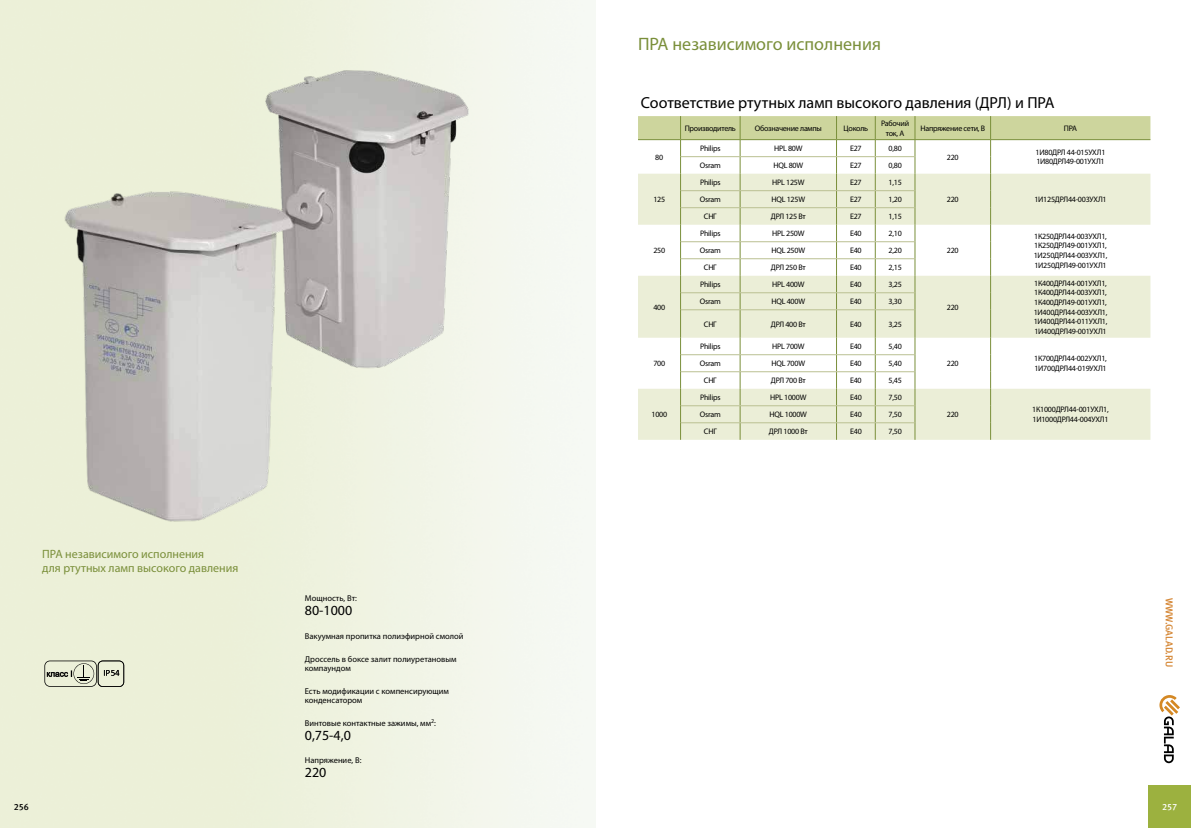
<style>
.page{position:relative;width:1191px;height:828px;background:#fff}
.page>*{position:absolute;margin:0;border:0;box-sizing:border-box;transform-origin:0 0}
.t1{font:18px "Myriad Pro";color:#7a8f3a}
.t2{font:16px "Myriad Pro";color:#000}
.t3{font:14px "Myriad Pro";color:#000}
.t4{font:12px/14px "Myriad Pro";color:#7a8f3a}
.t5{font:10px "Meta Medium LFC";color:#d58736}
.t6{font:9px "Meta Medium LFC";color:#fff}
.t7{font:9px "Meta Medium LFC";color:#000}
.t8{font:8.5px/9px "Myriad Pro";color:#000}
.t9{font:8px/9.6px "Myriad Pro";letter-spacing:-.03em;color:#000}
</style>
<div class="page">
<svg style="left:1159px;top:695px;width:21px;height:68px"></svg>
<div style="left:1148px;top:785px;width:43px;height:43px;background:#9cb13f"></div>
<img style="left:43px;top:37px;width:510px;height:512px">
<svg style="left:44px;top:660px;width:80px;height:27px;background:#bfc3af"></svg>
<svg style="left:638px;top:116px;width:512px;height:324px"></svg>
<hr style="left:681px;top:156px;width:59px;height:1px;background:#bac092">
<hr style="left:740px;top:156px;width:96px;height:1px;background:#bac092">
<hr style="left:836px;top:156px;width:39px;height:1px;background:#bac092">
<hr style="left:875px;top:156px;width:39px;height:1px;background:#bac092">
<hr style="left:681px;top:190px;width:59px;height:1px;background:#bac092">
<hr style="left:740px;top:190px;width:96px;height:1px;background:#bac092">
<hr style="left:836px;top:190px;width:39px;height:1px;background:#bac092">
<hr style="left:875px;top:190px;width:39px;height:1px;background:#bac092">
<hr style="left:681px;top:207px;width:59px;height:1px;background:#bac092">
<hr style="left:740px;top:207px;width:96px;height:1px;background:#bac092">
<hr style="left:836px;top:207px;width:39px;height:1px;background:#bac092">
<hr style="left:875px;top:207px;width:39px;height:1px;background:#bac092">
<hr style="left:681px;top:241px;width:59px;height:1px;background:#bac092">
<hr style="left:740px;top:241px;width:96px;height:1px;background:#bac092">
<hr style="left:836px;top:241px;width:39px;height:1px;background:#bac092">
<hr style="left:875px;top:241px;width:39px;height:1px;background:#bac092">
<hr style="left:681px;top:258px;width:59px;height:1px;background:#bac092">
<hr style="left:740px;top:258px;width:96px;height:1px;background:#bac092">
<hr style="left:836px;top:258px;width:39px;height:1px;background:#bac092">
<hr style="left:875px;top:258px;width:39px;height:1px;background:#bac092">
<hr style="left:681px;top:292px;width:59px;height:1px;background:#bac092">
<hr style="left:740px;top:292px;width:96px;height:1px;background:#bac092">
<hr style="left:836px;top:292px;width:39px;height:1px;background:#bac092">
<hr style="left:875px;top:292px;width:39px;height:1px;background:#bac092">
<hr style="left:681px;top:309px;width:59px;height:1px;background:#bac092">
<hr style="left:740px;top:309px;width:96px;height:1px;background:#bac092">
<hr style="left:836px;top:309px;width:39px;height:1px;background:#bac092">
<hr style="left:875px;top:309px;width:39px;height:1px;background:#bac092">
<hr style="left:681px;top:354px;width:59px;height:1px;background:#bac092">
<hr style="left:740px;top:354px;width:96px;height:1px;background:#bac092">
<hr style="left:836px;top:354px;width:39px;height:1px;background:#bac092">
<hr style="left:875px;top:354px;width:39px;height:1px;background:#bac092">
<hr style="left:681px;top:371px;width:59px;height:1px;background:#bac092">
<hr style="left:740px;top:371px;width:96px;height:1px;background:#bac092">
<hr style="left:836px;top:371px;width:39px;height:1px;background:#bac092">
<hr style="left:875px;top:371px;width:39px;height:1px;background:#bac092">
<hr style="left:681px;top:405px;width:59px;height:1px;background:#bac092">
<hr style="left:740px;top:405px;width:96px;height:1px;background:#bac092">
<hr style="left:836px;top:405px;width:39px;height:1px;background:#bac092">
<hr style="left:875px;top:405px;width:39px;height:1px;background:#bac092">
<hr style="left:681px;top:422px;width:59px;height:1px;background:#bac092">
<hr style="left:740px;top:422px;width:96px;height:1px;background:#bac092">
<hr style="left:836px;top:422px;width:39px;height:1px;background:#bac092">
<hr style="left:875px;top:422px;width:39px;height:1px;background:#bac092">
<h3 class="t4" style="left:42px;top:547px;width:198px">ПРА независимого исполнения<br>для ртутных ламп высокого давления</h3>
<p class="t7" style="left:14px;top:802px;width:17px">256</p>
<p class="t8" style="left:305px;top:594px;width:54px">Мощность, Вт:</p>
<h3 class="t3" style="left:305px;top:602px;width:49px">80-1000</h3>
<p class="t8" style="left:305px;top:631px;width:160px">Вакуумная пропитка полиэфирной смолой</p>
<p class="t8" style="left:305px;top:654px;width:153px">Дроссель в боксе залит полиуретановым компаундом</p>
<p class="t8" style="left:305px;top:686px;width:146px">Есть модификации с компенсирующим конденсатором</p>
<p class="t8" style="left:305px;top:718px;width:133px">Винтовые контактные зажимы, мм<sup>2</sup>:</p>
<h3 class="t3" style="left:305px;top:727px;width:48px">0,75-4,0</h3>
<p class="t8" style="left:305px;top:756px;width:58px">Напряжение, В:</p>
<h3 class="t3" style="left:305px;top:764px;width:23px">220</h3>
<h1 class="t1" style="left:638px;top:33px;width:244px">ПРА независимого исполнения</h1>
<h2 class="t2" style="left:641px;top:92px;width:415px">Соответствие ртутных ламп высокого давления (ДРЛ) и ПРА</h2>
<p class="t9" style="left:684px;top:123px;width:53px">Производитель</p>
<p class="t9" style="left:754px;top:123px;width:69px">Обозначение лампы</p>
<p class="t9" style="left:843px;top:123px;width:26px">Цоколь</p>
<p class="t9" style="left:881px;top:118px;width:29px;text-align:center">Рабочий ток, А</p>
<p class="t9" style="left:920px;top:123px;width:66px">Напряжение сети, В</p>
<p class="t9" style="left:1064px;top:123px;width:15px">ПРА</p>
<p class="t9" style="left:655px;top:152px;width:9px">80</p>
<p class="t9" style="left:700px;top:144px;width:22px">Philips</p>
<p class="t9" style="left:774px;top:144px;width:30px">HPL 80W</p>
<p class="t9" style="left:850px;top:144px;width:13px">E27</p>
<p class="t9" style="left:888px;top:144px;width:15px">0,80</p>
<p class="t9" style="left:947px;top:152px;width:13px">220</p>
<p class="t9" style="left:1035px;top:147px;width:71px">1И80ДРЛ 44-015УХЛ1<br>1И80ДРЛ49-001УХЛ1</p>
<p class="t9" style="left:700px;top:161px;width:22px">Osram</p>
<p class="t9" style="left:773px;top:161px;width:31px">HQL 80W</p>
<p class="t9" style="left:850px;top:161px;width:13px">E27</p>
<p class="t9" style="left:888px;top:161px;width:15px">0,80</p>
<p class="t9" style="left:653px;top:195px;width:13px">125</p>
<p class="t9" style="left:700px;top:178px;width:22px">Philips</p>
<p class="t9" style="left:772px;top:178px;width:34px">HPL 125W</p>
<p class="t9" style="left:850px;top:178px;width:13px">E27</p>
<p class="t9" style="left:888px;top:178px;width:15px">1,15</p>
<p class="t9" style="left:700px;top:195px;width:22px">Osram</p>
<p class="t9" style="left:771px;top:195px;width:35px">HQL 125W</p>
<p class="t9" style="left:850px;top:195px;width:13px">E27</p>
<p class="t9" style="left:888px;top:195px;width:15px">1,20</p>
<p class="t9" style="left:947px;top:195px;width:13px">220</p>
<p class="t9" style="left:1034px;top:195px;width:74px">1И125ДРЛ44-003УХЛ1</p>
<p class="t9" style="left:704px;top:212px;width:14px">СНГ</p>
<p class="t9" style="left:771px;top:212px;width:36px">ДРЛ 125 Вт</p>
<p class="t9" style="left:850px;top:212px;width:13px">E27</p>
<p class="t9" style="left:888px;top:212px;width:15px">1,15</p>
<p class="t9" style="left:653px;top:246px;width:13px">250</p>
<p class="t9" style="left:700px;top:229px;width:22px">Philips</p>
<p class="t9" style="left:772px;top:229px;width:34px">HPL 250W</p>
<p class="t9" style="left:850px;top:229px;width:13px">Е40</p>
<p class="t9" style="left:888px;top:229px;width:15px">2,10</p>
<p class="t9" style="left:700px;top:246px;width:22px">Osram</p>
<p class="t9" style="left:771px;top:246px;width:35px">HQL 250W</p>
<p class="t9" style="left:850px;top:246px;width:13px">Е40</p>
<p class="t9" style="left:888px;top:246px;width:15px">2,20</p>
<p class="t9" style="left:704px;top:263px;width:14px">СНГ</p>
<p class="t9" style="left:771px;top:263px;width:36px">ДРЛ 250 Вт</p>
<p class="t9" style="left:850px;top:263px;width:13px">Е40</p>
<p class="t9" style="left:888px;top:263px;width:15px">2,15</p>
<p class="t9" style="left:947px;top:246px;width:13px">220</p>
<p class="t9" style="left:1033px;top:231px;width:75px;text-align:justify">1К250ДРЛ44-003УХЛ1, 1К250ДРЛ49-001УХЛ1, 1И250ДРЛ44-003УХЛ1, 1И250ДРЛ49-001УХЛ1</p>
<p class="t9" style="left:653px;top:302px;width:13px">400</p>
<p class="t9" style="left:700px;top:280px;width:22px">Philips</p>
<p class="t9" style="left:772px;top:280px;width:34px">HPL 400W</p>
<p class="t9" style="left:850px;top:280px;width:13px">Е40</p>
<p class="t9" style="left:888px;top:280px;width:15px">3,25</p>
<p class="t9" style="left:700px;top:297px;width:22px">Osram</p>
<p class="t9" style="left:771px;top:297px;width:35px">HQL 400W</p>
<p class="t9" style="left:850px;top:297px;width:13px">Е40</p>
<p class="t9" style="left:888px;top:297px;width:15px">3,30</p>
<p class="t9" style="left:704px;top:319px;width:14px">СНГ</p>
<p class="t9" style="left:771px;top:319px;width:36px">ДРЛ 400 Вт</p>
<p class="t9" style="left:850px;top:319px;width:13px">Е40</p>
<p class="t9" style="left:888px;top:319px;width:15px">3,25</p>
<p class="t9" style="left:947px;top:302px;width:13px">220</p>
<p class="t9" style="left:1033px;top:278px;width:75px;text-align:justify">1К400ДРЛ44-001УХЛ1, 1К400ДРЛ44-003УХЛ1, 1К400ДРЛ49-001УХЛ1, 1И400ДРЛ44-003УХЛ1, 1И400ДРЛ44-011УХЛ1, 1И400ДРЛ49-001УХЛ1</p>
<p class="t9" style="left:700px;top:342px;width:22px">Philips</p>
<p class="t9" style="left:772px;top:342px;width:34px">HPL 700W</p>
<p class="t9" style="left:850px;top:342px;width:13px">Е40</p>
<p class="t9" style="left:888px;top:342px;width:15px">5,40</p>
<p class="t9" style="left:653px;top:359px;width:13px">700</p>
<p class="t9" style="left:700px;top:359px;width:22px">Osram</p>
<p class="t9" style="left:771px;top:359px;width:35px">HQL 700W</p>
<p class="t9" style="left:850px;top:359px;width:13px">Е40</p>
<p class="t9" style="left:888px;top:359px;width:15px">5,40</p>
<p class="t9" style="left:704px;top:376px;width:14px">СНГ</p>
<p class="t9" style="left:771px;top:376px;width:36px">ДРЛ 700 Вт</p>
<p class="t9" style="left:850px;top:376px;width:13px">Е40</p>
<p class="t9" style="left:888px;top:376px;width:15px">5,45</p>
<p class="t9" style="left:947px;top:359px;width:13px">220</p>
<p class="t9" style="left:1034px;top:354px;width:74px">1К700ДРЛ44-002УХЛ1,<br>1И700ДРЛ44-019УХЛ1</p>
<p class="t9" style="left:700px;top:393px;width:22px">Philips</p>
<p class="t9" style="left:770px;top:393px;width:38px">HPL 1000W</p>
<p class="t9" style="left:850px;top:393px;width:13px">Е40</p>
<p class="t9" style="left:888px;top:393px;width:15px">7,50</p>
<p class="t9" style="left:651px;top:410px;width:17px">1000</p>
<p class="t9" style="left:700px;top:410px;width:22px">Osram</p>
<p class="t9" style="left:769px;top:410px;width:39px">HQL 1000W</p>
<p class="t9" style="left:850px;top:410px;width:13px">Е40</p>
<p class="t9" style="left:888px;top:410px;width:15px">7,50</p>
<p class="t9" style="left:704px;top:427px;width:14px">СНГ</p>
<p class="t9" style="left:769px;top:427px;width:40px">ДРЛ 1000 Вт</p>
<p class="t9" style="left:850px;top:427px;width:13px">Е40</p>
<p class="t9" style="left:888px;top:427px;width:15px">7,50</p>
<p class="t9" style="left:947px;top:410px;width:13px">220</p>
<p class="t9" style="left:1032px;top:405px;width:78px">1К1000ДРЛ44-001УХЛ1,<br>1И1000ДРЛ44-004УХЛ1</p>
<p class="t5" style="left:1175px;top:597px;width:71px;rotate:90deg">WWW.GALAD.RU</p>
<p class="t6" style="left:1162px;top:802px;width:17px">257</p>
</div>
